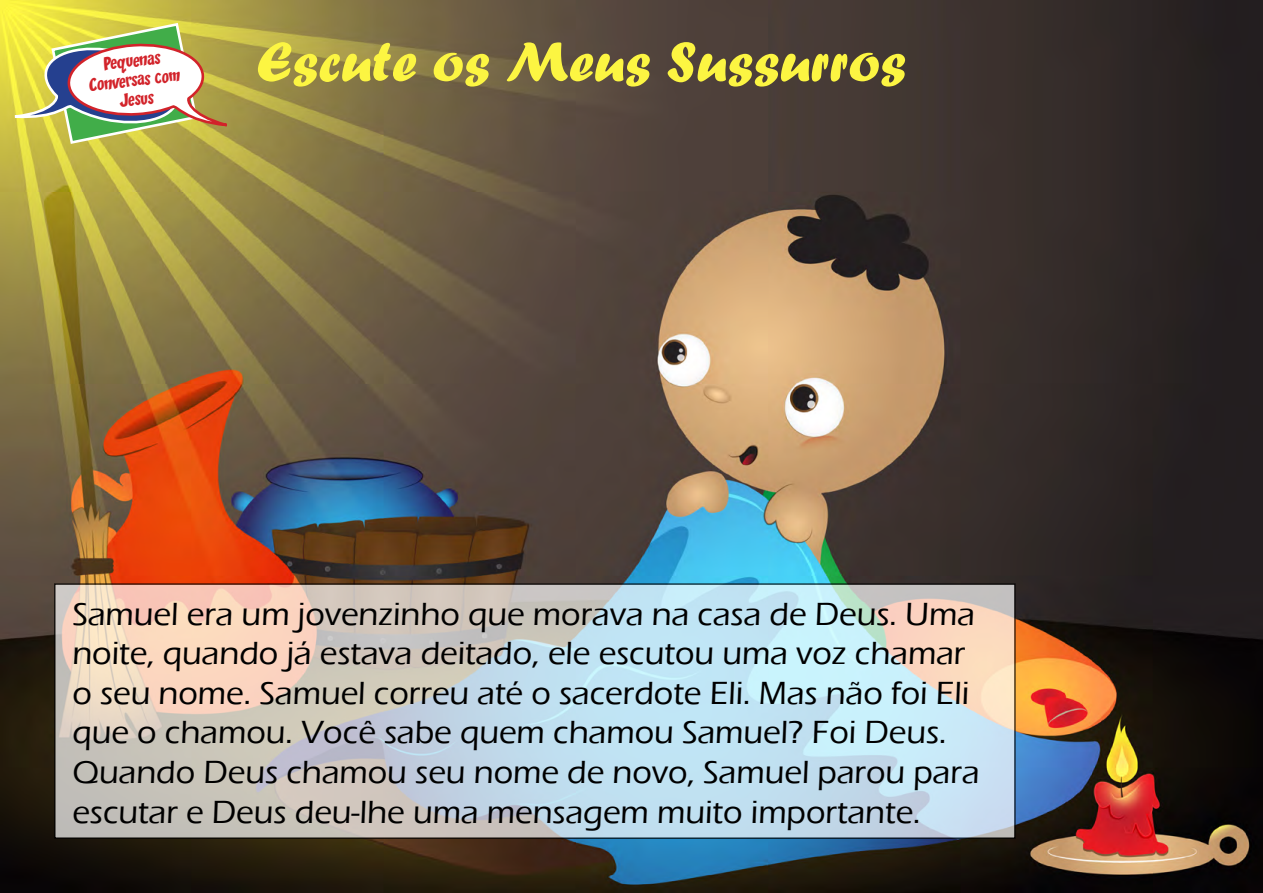
<style>
.page{position:relative;width:1263px;height:893px;background:#fff}
.page>*{position:absolute;margin:0;border:0;box-sizing:border-box;transform-origin:0 0}
.t1{font:58.35px "Forte";color:#fcf542}
.t2{font:500 33px/39.6px "Eras ITC";color:#000}
.t3{font:16.05px/19.4px "CC Zoinks";color:#d2232a;text-align:center}
</style>
<div class="page">
<img style="left:0;top:0;width:1263px;height:893px">
<svg style="left:57px;top:586px;width:956px;height:250px;background:#ced6d7"></svg>
<div style="left:54px;top:583px;width:962px;height:256px;border:2px solid #000"></div>
<svg style="left:0;top:21px;width:257px;height:124px"></svg>
<p class="t3" style="left:85px;top:58px;width:93px;rotate:-7deg">Pequenas<br>Conversas com<br>Jesus</p>
<h1 class="t1" style="left:256px;top:28px;width:651px">Escute os Meus Sussurros</h1>
<p class="t2" style="left:72px;top:594px;width:909px">Samuel era um jovenzinho que morava na casa de Deus. Uma noite, quando já estava deitado, ele escutou uma voz chamar o seu nome. Samuel correu até o sacerdote Eli. Mas não foi Eli que o chamou. Você sabe quem chamou Samuel? Foi Deus.<br>Quando Deus chamou seu nome de novo, Samuel parou para escutar e Deus deu-lhe uma mensagem muito importante.</p>
</div>
